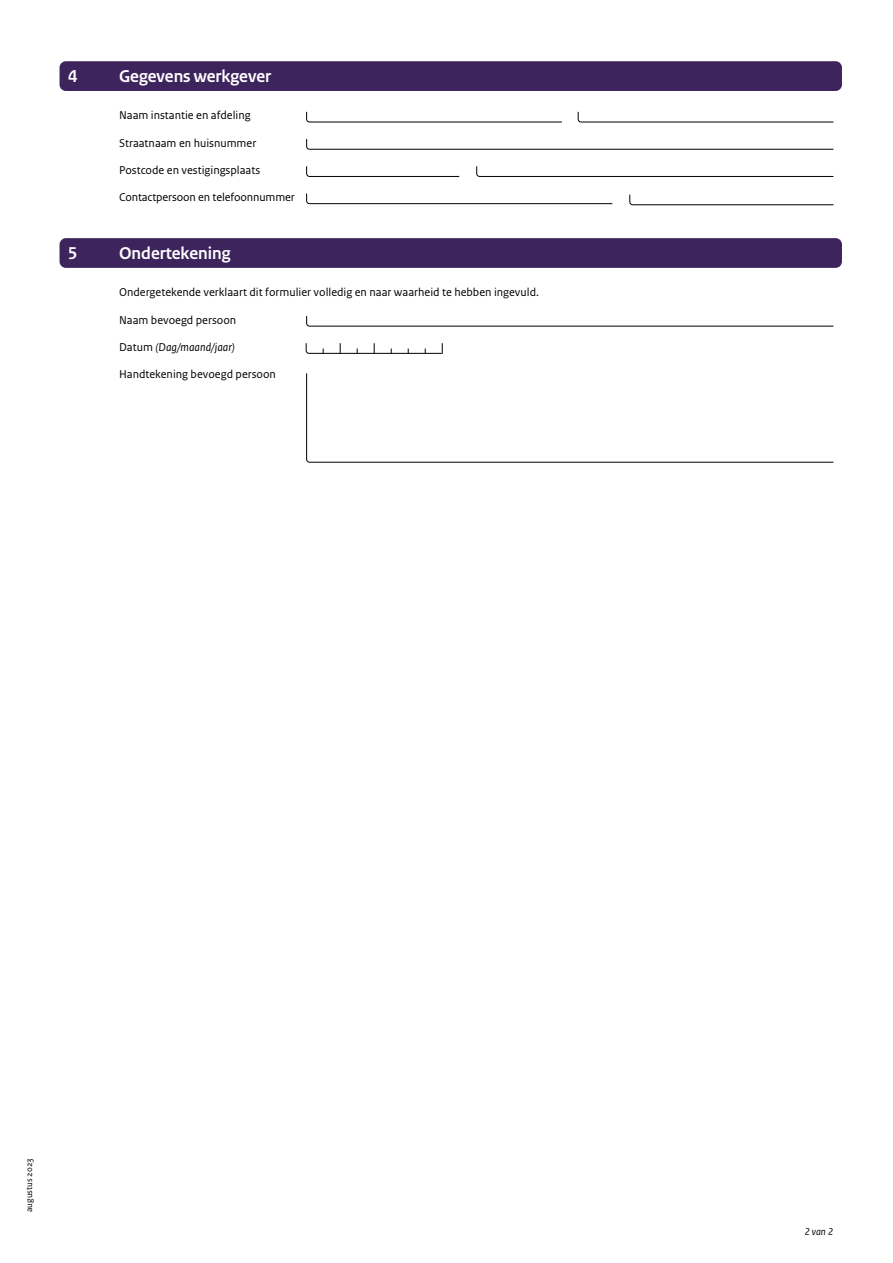
<style>
.page{position:relative;width:893px;height:1263px;background:#fff}
.page>*{position:absolute;margin:0;border:0;box-sizing:border-box;transform-origin:0 0}
.Kop_wit{font:700 18px "Rijksoverheid Sans Heading";color:#fff}
.Tekst_invulkaders{font:12px "Rijksoverheid Sans Text";color:#000}
.Tekst_invulkaders-2{font:italic 12px "Rijksoverheid Sans Text";color:#000}
.t1{font:italic 10.5px "Rijksoverheid Sans Text";color:#000}
.t2{font:9px "Rijksoverheid Sans Text";color:#000}
.s1{font-style:normal}
</style>
<div class="page">
<div style="left:60px;top:61px;width:782px;height:30px;background:#3e245d;border-radius:6px"></div>
<div style="left:60px;top:238px;width:782px;height:30px;background:#3e245d;border-radius:6px"></div>
<svg style="left:306px;top:316px;width:528px;height:11px"></svg>
<svg style="left:306px;top:139px;width:528px;height:11px"></svg>
<svg style="left:306px;top:193px;width:307px;height:12px"></svg>
<svg style="left:629px;top:194px;width:205px;height:12px"></svg>
<svg style="left:476px;top:166px;width:358px;height:11px"></svg>
<svg style="left:306px;top:166px;width:154px;height:11px"></svg>
<svg style="left:305px;top:343px;width:138px;height:11px"></svg>
<svg style="left:306px;top:373px;width:528px;height:90px"></svg>
<svg style="left:306px;top:111px;width:256px;height:12px"></svg>
<svg style="left:577px;top:111px;width:257px;height:12px"></svg>
<h2 class="Kop_wit" style="left:68px;top:66px;width:11px">4</h2>
<h2 class="Kop_wit" style="left:119px;top:66px;width:154px">Gegevens werkgever</h2>
<p class="Tekst_invulkaders" style="left:119px;top:109px;width:133px">Naam instantie en afdeling</p>
<p class="Tekst_invulkaders" style="left:119px;top:136px;width:139px">Straatnaam en huisnummer</p>
<p class="Tekst_invulkaders" style="left:119px;top:163px;width:143px">Postcode en vestigingsplaats</p>
<p class="Tekst_invulkaders" style="left:119px;top:190px;width:177px">Contactpersoon en telefoonnummer</p>
<h2 class="Kop_wit" style="left:68px;top:243px;width:11px">5</h2>
<h2 class="Kop_wit" style="left:119px;top:243px;width:113px">Ondertekening</h2>
<p class="Tekst_invulkaders" style="left:119px;top:286px;width:421px">Ondergetekende verklaart dit formulier volledig en naar waarheid te hebben ingevuld.</p>
<p class="Tekst_invulkaders" style="left:119px;top:313px;width:119px">Naam bevoegd persoon</p>
<p class="Tekst_invulkaders-2" style="left:119px;top:340px;width:117px"><span class="s1">Datum</span> (Dag/maand/jaar)</p>
<p class="Tekst_invulkaders" style="left:119px;top:367px;width:158px">Handtekening bevoegd persoon</p>
<p class="t2" style="left:24px;top:1212px;width:56px;rotate:-90deg">augustus 2023</p>
<p class="t1" style="left:804px;top:1226px;width:30px">2 van 2</p>
</div>
